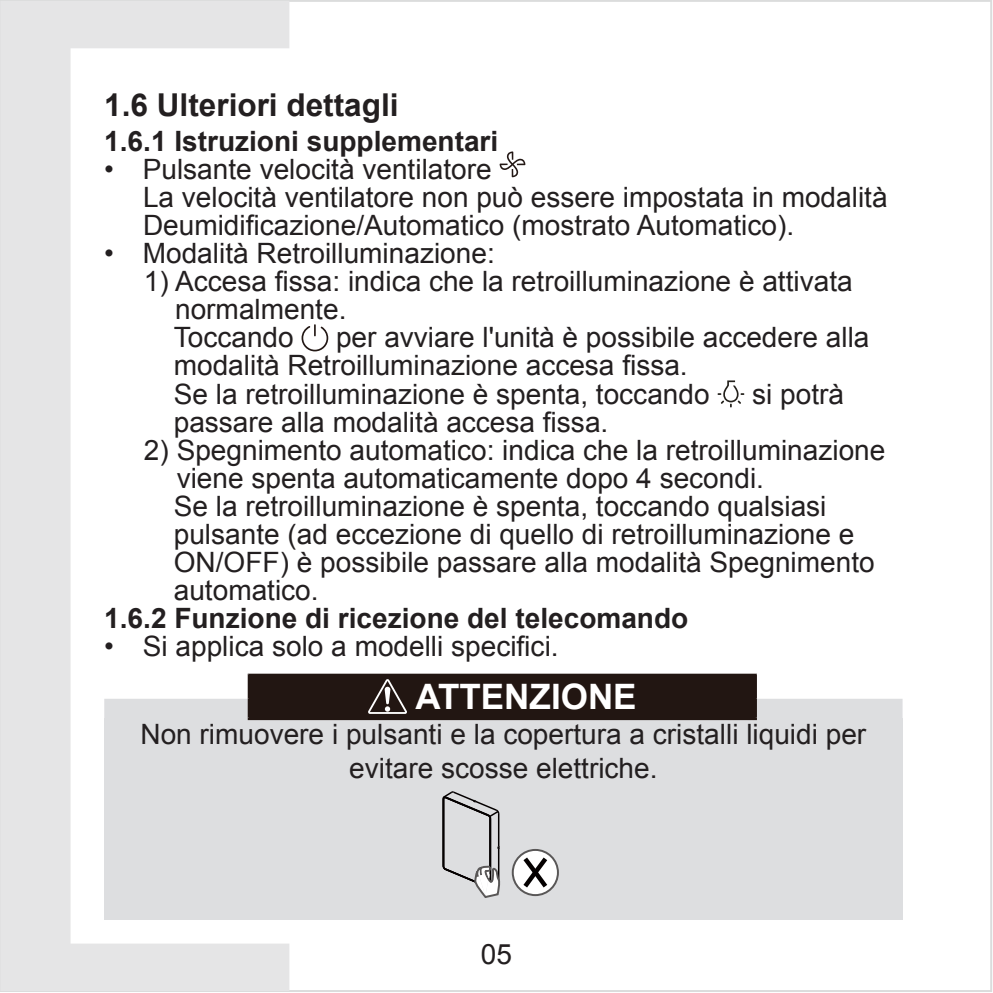
<style>
.page{position:relative;width:993px;height:993px;background:#fff}
.page>*{position:absolute;margin:0;border:0;box-sizing:border-box;transform-origin:0 0}
.t1{font:700 35px "Arial";color:#fff}
.T_2{font:700 31.5px "Arial";color:#231f20}
.正文{font:28px/28px "Arial";color:#231f20}
.T_3{font:700 28px "Arial";color:#231f20}
</style>
<div class="page">
<svg style="left:0;top:1px;width:289px;height:989px"></svg>
<svg style="left:499px;top:151px;width:26px;height:26px"></svg>
<svg style="left:301px;top:324px;width:27px;height:27px"></svg>
<svg style="left:717px;top:380px;width:27px;height:27px"></svg>
<div style="left:249px;top:674px;width:506px;height:44px;background:#221612"></div>
<div style="left:104px;top:698px;width:143px;height:20px;background:#dddee0"></div>
<div style="left:104px;top:718px;width:798px;height:201px;background:#dddee0"></div>
<hr style="left:247px;top:717px;width:509px;height:2px;background:#221612">
<hr style="left:247px;top:673px;width:509px;height:1px;background:#221612">
<hr style="left:247px;top:674px;width:3px;height:24px;background:#221612">
<hr style="left:754px;top:674px;width:2px;height:24px;background:#221612">
<hr style="left:247px;top:698px;width:3px;height:19px;background:#221612">
<div style="left:755px;top:698px;width:147px;height:20px;background:#dddee0"></div>
<svg style="left:368px;top:679px;width:39px;height:34px"></svg>
<hr style="left:497px;top:847px;width:2px;height:33px;background:#040000">
<hr style="left:497px;top:813px;width:2px;height:33px;background:#040000">
<hr style="left:489px;top:818px;width:2px;height:67px;background:#040000">
<hr style="left:442px;top:798px;width:2px;height:67px;background:#040000">
<svg style="left:442px;top:791px;width:58px;height:28px"></svg>
<svg style="left:512px;top:849px;width:45px;height:45px"></svg>
<div style="left:511px;top:848px;width:47px;height:47px;border:2px solid #595757;border-radius:50%"></div>
<svg style="left:519px;top:852px;width:32px;height:40px"></svg>
<svg style="left:442px;top:863px;width:58px;height:35px"></svg>
<p class="T_2" style="left:104px;top:83px;width:296px">1.6 Ulteriori dettagli</p>
<p class="T_3" style="left:104px;top:122px;width:395px">1.6.1 Istruzioni supplementari</p>
<p class="正文" style="left:104px;top:156px;width:389px">• Pulsante velocità ventilatore</p>
<p class="正文" style="left:143px;top:184px;width:745px">La velocità ventilatore non può essere impostata in modalità<br>Deumidificazione/Automatico (mostrato Automatico).</p>
<p class="正文" style="left:104px;top:240px;width:392px">• Modalità Retroilluminazione:</p>
<p class="正文" style="left:175px;top:268px;width:678px;text-indent:-31px">1) Accesa fissa: indica che la retroilluminazione è attivata normalmente.</p>
<p class="正文" style="left:174px;top:324px;width:121px">Toccando</p>
<p class="正文" style="left:174px;top:324px;width:697px;text-indent:162px">per avviare l'unità è possibile accedere alla modalità Retroilluminazione accesa fissa.</p>
<p class="正文" style="left:174px;top:380px;width:537px">Se la retroilluminazione è spenta, toccando</p>
<p class="正文" style="left:751px;top:380px;width:93px">si potrà</p>
<p class="正文" style="left:174px;top:408px;width:436px">passare alla modalità accesa fissa.</p>
<p class="正文" style="left:177px;top:436px;width:710px;text-indent:-33px">2) Spegnimento automatico: indica che la retroilluminazione viene spenta automaticamente dopo 4 secondi.</p>
<p class="正文" style="left:174px;top:492px;width:702px">Se la retroilluminazione è spenta, toccando qualsiasi pulsante (ad eccezione di quello di retroilluminazione e ON/OFF) è possibile passare alla modalità Spegnimento automatico.</p>
<p class="T_3" style="left:104px;top:598px;width:585px">1.6.2 Funzione di ricezione del telecomando</p>
<p class="正文" style="left:104px;top:632px;width:455px">• Si applica solo a modelli specifici.</p>
<p class="t1" style="left:415px;top:672px;width:223px">ATTENZIONE</p>
<p class="正文" style="left:140px;top:717px;width:727px;line-height:33.6px;text-align:center">Non rimuovere i pulsanti e la copertura a cristalli liquidi per evitare scosse elettriche.</p>
<p class="正文" style="left:480px;top:940px;width:33px">05</p>
</div>
